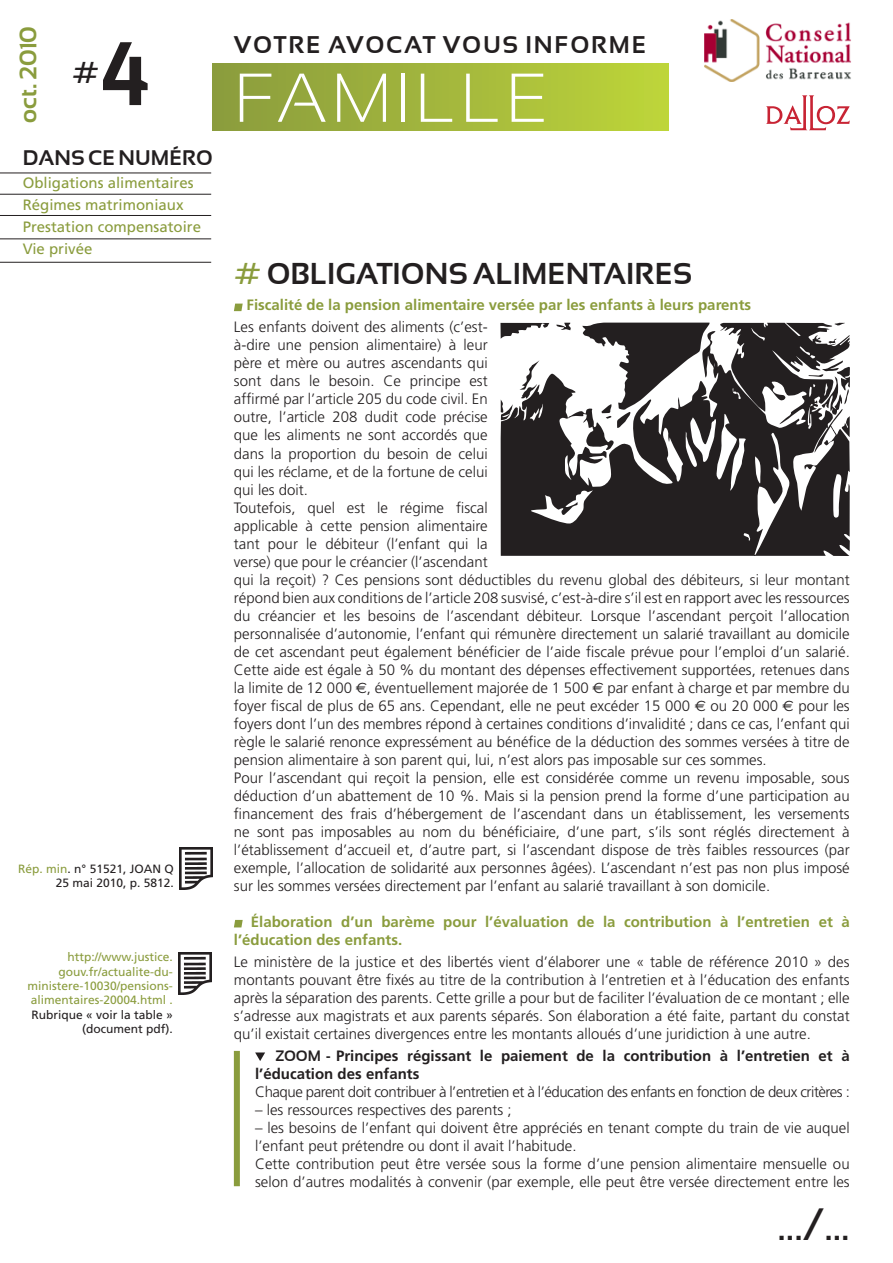
<style>
.page{position:relative;width:893px;height:1263px;background:#fff}
.page>*{position:absolute;margin:0;border:0;box-sizing:border-box;transform-origin:0 0}
.t1{font:700 90px "Sansation";color:#231f20}
.t2{font:300 69px "Sansation";letter-spacing:.08em;color:#fff}
.t3{font:45px "Sansation";color:#231f20}
.t4{font:700 30px "Sansation";color:#231f20}
.t5{font:700 24px "Sansation";letter-spacing:.07em;color:#231f20}
.t6{font:700 24px "Sansation";color:#8a9c3d}
.t7{font:700 21px "Sansation";color:#231f20}
.t8{font:300 15px/18px "Frutiger";color:#231f20}
.t9{font:700 15px/18px "Frutiger";color:#8a9c3d}
.t10{font:300 15px "Frutiger";letter-spacing:-.03em;color:#231f20}
.t11{font:700 15px/18px "Frutiger";color:#231f20}
.t12{font:15px/22.2px "Frutiger";color:#8a9c3d}
.t13{font:700 15px "Sansation";color:#231f20}
.t14{font:12px/14.4px "Frutiger";color:#8a9c3d;text-align:right}
.t15{font:12px/14.4px "Frutiger";color:#231f20;text-align:right}
.s1{color:#8a9c3d}
.s2{font-family:"Euro Sans";font-weight:400}
.s3{font-family:"Sansation"}
</style>
<div class="page">
<hr style="left:0;top:194px;width:211px;height:1px;background:#231f20">
<hr style="left:0;top:215px;width:211px;height:1px;background:#231f20">
<hr style="left:0;top:238px;width:211px;height:1px;background:#231f20">
<hr style="left:0;top:173px;width:211px;height:1px;background:#231f20">
<svg style="left:766px;top:95px;width:84px;height:35px"></svg>
<img style="left:704px;top:19px;width:147px;height:63px">
<svg style="left:234px;top:304px;width:9px;height:7px"></svg>
<svg style="left:234px;top:920px;width:9px;height:7px"></svg>
<svg style="left:255px;top:1052px;width:10px;height:9px"></svg>
<img style="left:179px;top:848px;width:34px;height:42px">
<img style="left:179px;top:952px;width:33px;height:42px">
<div style="left:213px;top:64px;width:456px;height:66px;background:linear-gradient(to right,#8a9b3e,#bdd43a)"></div>
<div style="left:234px;top:1051px;width:6px;height:135px;background:#8a9c3d"></div>
<hr style="left:0;top:262px;width:211px;height:1px;background:#231f20">
<svg style="left:500px;top:323px;width:350px;height:233px;fill:#231f20"></svg>
<svg style="left:808px;top:360px;width:42px;height:77px"></svg>
<svg style="left:835px;top:323px;width:10px;height:3px"></svg>
<svg style="left:828px;top:338px;width:9px;height:6px"></svg>
<h3 class="t6" style="left:15px;top:123px;width:97px;rotate:-90deg">OCT. 2010</h3>
<h1 class="t1" style="left:100px;top:23px;width:51px">4</h1>
<h3 class="t4" style="left:72px;top:55px;width:29px">#</h3>
<h3 class="t7" style="left:23px;top:145px;width:192px">DANS CE NUMÉRO</h3>
<p class="t12" style="left:23px;top:171px;width:180px">Obligations alimentaires<br>Régimes matrimoniaux<br>Prestation compensatoire<br>Vie privée</p>
<p class="t15" style="left:18px;top:862px;width:157px"><span class="s1">Rép. min</span>. n° 51521, JOAN Q<br>25 mai 2010, p. 5812.</p>
<p class="t14" style="left:28px;top:950px;width:147px">http://www.justice. gouv.fr/actualite-du&shy;ministere-10030/pensions&shy;alimentaires-20004.html .</p>
<p class="t15" style="left:32px;top:1007px;width:143px">Rubrique « voir la table » (document pdf).</p>
<h3 class="t5" style="left:234px;top:31px;width:414px">VOTRE AVOCAT VOUS INFORME</h3>
<h2 class="t2" style="left:235px;top:60px;width:315px">FAMILLE</h2>
<h3 class="t4" style="left:234px;top:256px;width:460px"><span class="s1">#</span> OBLIGATIONS ALIMENTAIRES</h3>
<p class="t9" style="left:247px;top:296px;width:506px">Fiscalité de la pension alimentaire versée par les enfants à leurs parents</p>
<p class="t8" style="left:234px;top:318px;width:617px">Les enfants doivent des aliments (c’est-<br>à-dire une pension alimentaire) à leur<br>père et mère ou autres ascendants qui<br>sont dans le besoin. Ce principe est<br>affirmé par l’article 205 du code civil. En<br>outre, l’article 208 dudit code précise<br>que les aliments ne sont accordés que<br>dans la proportion du besoin de celui<br>qui les réclame, et de la fortune de celui<br>qui les doit.<br>Toutefois, quel est le régime fiscal<br>applicable à cette pension alimentaire<br>tant pour le débiteur (l’enfant qui la<br>verse) que pour le créancier (l’ascendant<br>qui la reçoit) ? Ces pensions sont déductibles du revenu global des débiteurs, si leur montant répond bien aux conditions de l’article 208 susvisé, c’est-à-dire s’il est en rapport avec les ressources du créancier et les besoins de l’ascendant débiteur. Lorsque l’ascendant perçoit l’allocation personnalisée d’autonomie, l’enfant qui rémunère directement un salarié travaillant au domicile de cet ascendant peut également bénéficier de l’aide fiscale prévue pour l’emploi d’un salarié.<br>Cette aide est égale à 50 % du montant des dépenses effectivement supportées, retenues dans la limite de 12 000 <span class="s2">1</span>, éventuellement majorée de 1 500 <span class="s2">1</span> par enfant à charge et par membre du foyer fiscal de plus de 65 ans. Cependant, elle ne peut excéder 15 000 <span class="s2">1</span> ou 20 000 <span class="s2">1</span> pour les foyers dont l’un des membres répond à certaines conditions d’invalidité ; dans ce cas, l’enfant qui règle le salarié renonce expressément au bénéfice de la déduction des sommes versées à titre de pension alimentaire à son parent qui, lui, n’est alors pas imposable sur ces sommes.<br>Pour l’ascendant qui reçoit la pension, elle est considérée comme un revenu imposable, sous déduction d’un abattement de 10 %. Mais si la pension prend la forme d’une participation au financement des frais d’hébergement de l’ascendant dans un établissement, les versements ne sont pas imposables au nom du bénéficiaire, d’une part, s’ils sont réglés directement à l’établissement d’accueil et, d’autre part, si l’ascendant dispose de très faibles ressources (par exemple, l’allocation de solidarité aux personnes âgées). L’ascendant n’est pas non plus imposé sur les sommes versées directement par l’enfant au salarié travaillant à son domicile.</p>
<p class="t9" style="left:234px;top:912px;width:617px;text-indent:17px">Élaboration d’un barème pour l’évaluation de la contribution à l’entretien et à l’éducation des enfants.</p>
<p class="t8" style="left:234px;top:953px;width:617px;text-align:justify">Le ministère de la justice et des libertés vient d’élaborer une « table de référence 2010 » des montants pouvant être fixés au titre de la contribution à l’entretien et à l’éducation des enfants après la séparation des parents. Cette grille a pour but de faciliter l’évaluation de ce montant ; elle s’adresse aux magistrats et aux parents séparés. Son élaboration a été faite, partant du constat qu’il existait certaines divergences entre les montants alloués d’une juridiction à une autre.</p>
<p class="t13" style="left:275px;top:1047px;width:22px">ZOOM</p>
<p class="t11" style="left:255px;top:1047px;width:596px;text-indent:71px"><span class="s3">-</span> Principes régissant le paiement de la contribution à l’entretien et à l’éducation des enfants</p>
<p class="t10" style="left:255px;top:1083px;width:596px">Chaque parent doit contribuer à l’entretien et à l’éducation des enfants en fonction de deux critères :</p>
<p class="t8" style="left:255px;top:1101px;width:258px">– les ressources respectives des parents ;</p>
<p class="t8" style="left:255px;top:1119px;width:596px">– les besoins de l’enfant qui doivent être appréciés en tenant compte du train de vie auquel l’enfant peut prétendre ou dont il avait l’habitude.<br>Cette contribution peut être versée sous la forme d’une pension alimentaire mensuelle ou selon d’autres modalités à convenir (par exemple, elle peut être versée directement entre les</p>
<h3 class="t3" style="left:777px;top:1199px;width:74px">.../...</h3>
</div>
